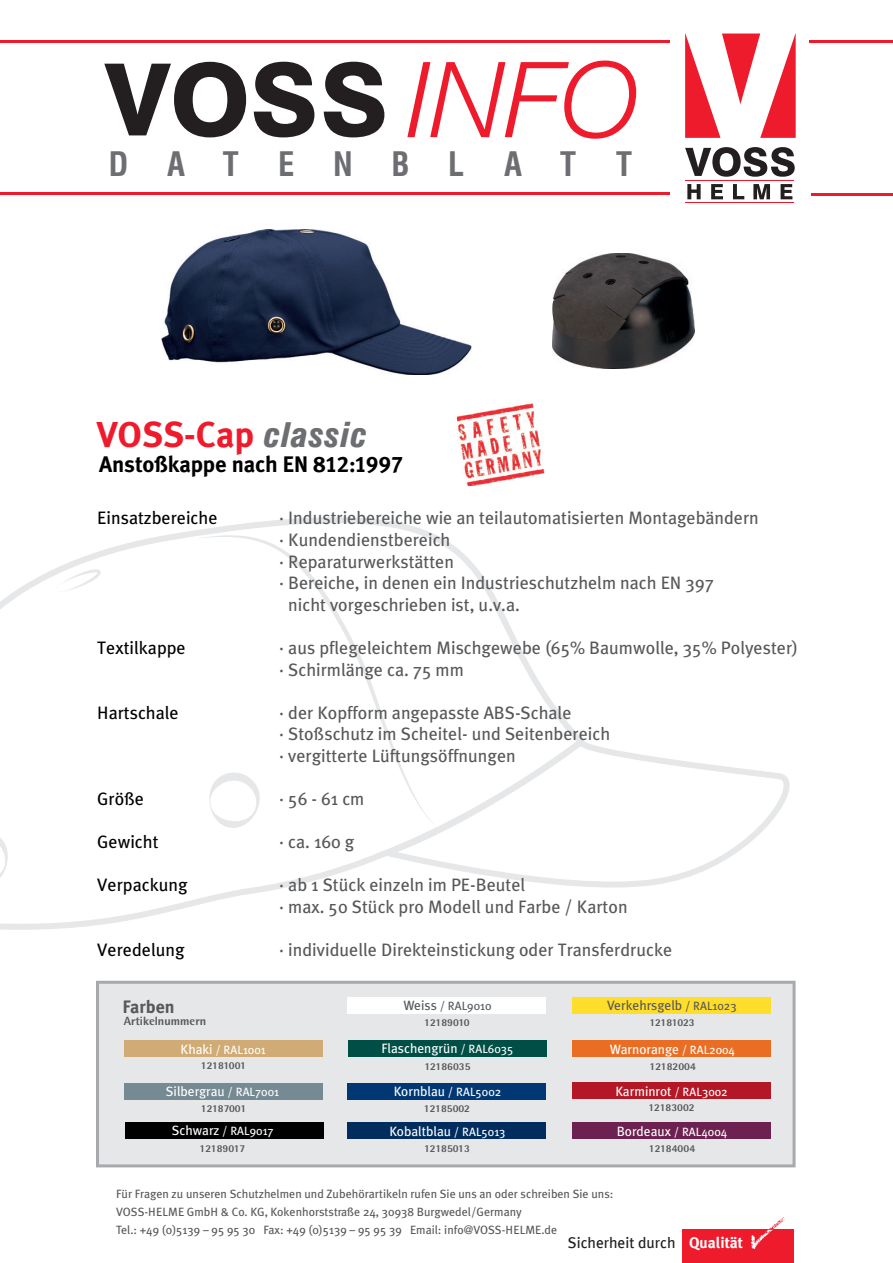
<style>
.page{position:relative;width:893px;height:1263px;background:#fff}
.page>*{position:absolute;margin:0;border:0;box-sizing:border-box;transform-origin:0 0}
.t1{font:italic 300 105.15px "Helvetica Neue LT Com";color:#ee1b2d}
.t2{font:36px "Meta Bold Turk LF";color:#ee1b2d}
.t3{font:700 condensed 33px "Swiss 721 BT";letter-spacing:1.175em;color:#6d6e71}
.t4{font:22.5px "Meta Bold LF";letter-spacing:-.01em;color:#000}
.t5{font:18px/21.6px "Meta Plus";color:#57585a}
.t6{font:18px "Meta Plus";color:#000}
.t7{font:700 18px "Meta Plus";color:#57585a}
.t8{font:15.6px "Meta Plus";color:#231f20}
.t9{font:13.5px "Meta Plus";color:#fff}
.t10{font:13.5px "Meta Plus";color:#57585a}
.t11{font:12px/18px "Meta Plus";color:#57585a}
.t12{font:12px "Meta Plus";color:#fff}
.t13{font:800 12px "AT Rotis Semi Sans";color:#57585a}
.t14{font:800 10.5px "AT Rotis Semi Sans";color:#57585a}
.t15{font:800 10.5px "AT Rotis Semi Sans";letter-spacing:-.035em;color:#57585a}
.t16{font:800 10.5px "AT Rotis Semi Sans";letter-spacing:-.02em;color:#57585a}
.s1{font-family:"Swiss 721 BT";font-weight:900;font-style:italic;font-stretch:condensed;font-size:33px;color:#6d6e71}
.s2{font-size:13.5px}
.s3{font-size:12px}
.s4{font-weight:700;color:#fff}
</style>
<div class="page">
<svg style="left:0;top:517px;width:583px;height:413px"></svg>
<svg style="left:0;top:833px;width:8px;height:49px"></svg>
<svg style="left:196px;top:535px;width:242px;height:292px"></svg>
<svg style="left:55px;top:569px;width:46px;height:23px"></svg>
<svg style="left:376px;top:740px;width:413px;height:148px"></svg>
<div style="left:682px;top:1229px;width:112px;height:34px;background:#ee1b2d"></div>
<svg style="left:751px;top:1217px;width:33px;height:32px"></svg>
<div style="left:96px;top:981px;width:699px;height:186px;background:#e6e7e9"></div>
<div style="left:348px;top:1040px;width:198px;height:17px;background:#004f47"></div>
<div style="left:125px;top:1040px;width:198px;height:17px;background:#d1ab75"></div>
<div style="left:347px;top:1083px;width:199px;height:17px;background:#013874"></div>
<div style="left:572px;top:1040px;width:199px;height:17px;background:#e96e24"></div>
<div style="left:572px;top:997px;width:199px;height:17px;background:#ffdd2b"></div>
<div style="left:347px;top:997px;width:199px;height:17px;background:#fff"></div>
<div style="left:572px;top:1122px;width:199px;height:17px;background:#6d2150"></div>
<div style="left:347px;top:1122px;width:199px;height:17px;background:#002d5e"></div>
<div style="left:124px;top:1083px;width:198px;height:17px;background:#758a93"></div>
<div style="left:572px;top:1082px;width:198px;height:17px;background:#b41725"></div>
<div style="left:125px;top:1122px;width:198px;height:17px;background:#000"></div>
<img style="left:457px;top:403px;width:88px;height:83px">
<img style="left:552px;top:253px;width:142px;height:116px">
<img style="left:162px;top:229px;width:309px;height:146px">
<hr style="left:0;top:41px;width:669px;height:2px;background:#ee1b2d">
<svg style="left:104px;top:62px;width:280px;height:75px"></svg>
<svg style="left:685px;top:34px;width:110px;height:104px"></svg>
<svg style="left:685px;top:147px;width:109px;height:30px"></svg>
<svg style="left:687px;top:184px;width:105px;height:15px"></svg>
<hr style="left:685px;top:180px;width:109px;height:1px;background:#ee1b2d">
<hr style="left:685px;top:202px;width:109px;height:1px;background:#ee1b2d">
<hr style="left:809px;top:40px;width:83px;height:2px;background:#ee1b2d">
<hr style="left:0;top:192px;width:669px;height:2px;background:#ee1b2d">
<hr style="left:811px;top:193px;width:81px;height:2px;background:#ee1b2d">
<h1 class="t1" style="left:407px;top:39px;width:233px">INFO</h1>
<h3 class="t3" style="left:109px;top:151px;width:524px">DATENBLATT</h3>
<h2 class="t2" style="left:97px;top:422px;width:271px">VOSS-Cap <span class="s1">classic</span></h2>
<p class="t4" style="left:99px;top:456px;width:306px">Anstoßkappe nach EN 812:1997</p>
<p class="t6" style="left:97px;top:510px;width:122px">Einsatzbereiche</p>
<p class="t6" style="left:97px;top:640px;width:90px">Textilkappe</p>
<p class="t6" style="left:97px;top:705px;width:83px">Hartschale</p>
<p class="t6" style="left:97px;top:791px;width:48px">Größe</p>
<p class="t6" style="left:97px;top:834px;width:63px">Gewicht</p>
<p class="t6" style="left:97px;top:877px;width:92px">Verpackung</p>
<p class="t6" style="left:97px;top:942px;width:89px">Veredelung</p>
<p class="t5" style="left:279px;top:509px;width:481px">· Industriebereiche wie an teilautomatisierten Montagebändern</p>
<p class="t5" style="left:279px;top:530px;width:173px">· Kundendienstbereich</p>
<p class="t5" style="left:279px;top:552px;width:176px">· Reparaturwerkstätten</p>
<p class="t5" style="left:279px;top:573px;width:436px">· Bereiche, in denen ein Industrieschutzhelm nach EN 397</p>
<p class="t5" style="left:288px;top:595px;width:233px">nicht vorgeschrieben ist, u.v.a.</p>
<p class="t5" style="left:279px;top:638px;width:520px">· aus pflegeleichtem Mischgewebe (65% Baumwolle, 35% Polyester) · Schirmlänge ca. 75 mm</p>
<p class="t5" style="left:279px;top:703px;width:332px">· der Kopfform angepasste ABS-Schale<br>· Stoßschutz im Scheitel- und Seitenbereich · vergitterte Lüftungsöffnungen</p>
<p class="t5" style="left:279px;top:789px;width:87px">· 56 - 61 cm</p>
<p class="t5" style="left:279px;top:832px;width:77px">· ca. 160 g</p>
<p class="t5" style="left:279px;top:876px;width:350px">· ab 1 Stück einzeln im PE-Beutel<br>· max. 50 Stück pro Modell und Farbe / Karton</p>
<p class="t5" style="left:279px;top:940px;width:394px">· individuelle Direkteinstickung oder Transferdrucke</p>
<p class="t7" style="left:123px;top:997px;width:53px">Farben</p>
<p class="t13" style="left:124px;top:1014px;width:84px">Artikelnummern</p>
<p class="t12" style="left:180px;top:1044px;width:87px"><span class="s2">Khaki</span> / RAL1001</p>
<p class="t11" style="left:403px;top:998px;width:90px"><span class="s2">Weiss</span> / RAL9010</p>
<p class="t10" style="left:607px;top:1000px;width:131px">Verkehrsgelb <span class="s3">/ RAL1023</span></p>
<p class="t14" style="left:424px;top:1016px;width:47px">12189010</p>
<p class="t16" style="left:649px;top:1016px;width:47px">12181023</p>
<p class="t9" style="left:381px;top:1043px;width:134px">Flaschengrün <span class="s3">/ RAL6035</span></p>
<p class="t9" style="left:610px;top:1043px;width:127px">Warnorange <span class="s3">/ RAL2004</span></p>
<p class="t15" style="left:201px;top:1059px;width:47px">12181001</p>
<p class="t14" style="left:424px;top:1060px;width:48px">12186035</p>
<p class="t14" style="left:424px;top:1102px;width:48px">12185002</p>
<p class="t14" style="left:649px;top:1060px;width:48px">12182004</p>
<p class="t9" style="left:394px;top:1085px;width:109px">Kornblau <span class="s3">/ RAL5002</span></p>
<p class="t9" style="left:166px;top:1085px;width:115px">Silbergrau <span class="s3">/ RAL7001</span></p>
<p class="t9" style="left:615px;top:1085px;width:114px">Karminrot <span class="s3">/ RAL3002</span></p>
<p class="t12" style="left:172px;top:1126px;width:103px"><span class="s2">Schwarz</span> / RAL9017</p>
<p class="t14" style="left:201px;top:1102px;width:47px">12187001</p>
<p class="t14" style="left:648px;top:1102px;width:48px">12183002</p>
<p class="t14" style="left:199px;top:1142px;width:47px">12189017</p>
<p class="t9" style="left:389px;top:1126px;width:118px">Kobaltblau <span class="s3">/ RAL5013</span></p>
<p class="t9" style="left:616px;top:1126px;width:112px">Bordeaux <span class="s3">/ RAL4004</span></p>
<p class="t14" style="left:424px;top:1142px;width:47px">12185013</p>
<p class="t14" style="left:648px;top:1142px;width:48px">12184004</p>
<p class="t11" style="left:116px;top:1185px;width:499px">Für Fragen zu unseren Schutzhelmen und Zubehörartikeln rufen Sie uns an oder schreiben Sie uns:<br>VOSS-HELME GmbH &amp; Co. KG, Kokenhorststraße 24, 30938 Burgwedel/Germany<br>Tel.: +49 (0)5139 – 95 95 30 Fax: +49 (0)5139 – 95 95 39 Email: info@VOSS-HELME.de</p>
<p class="t8" style="left:568px;top:1234px;width:177px">Sicherheit durch <span class="s4">Qualität</span></p>
</div>
